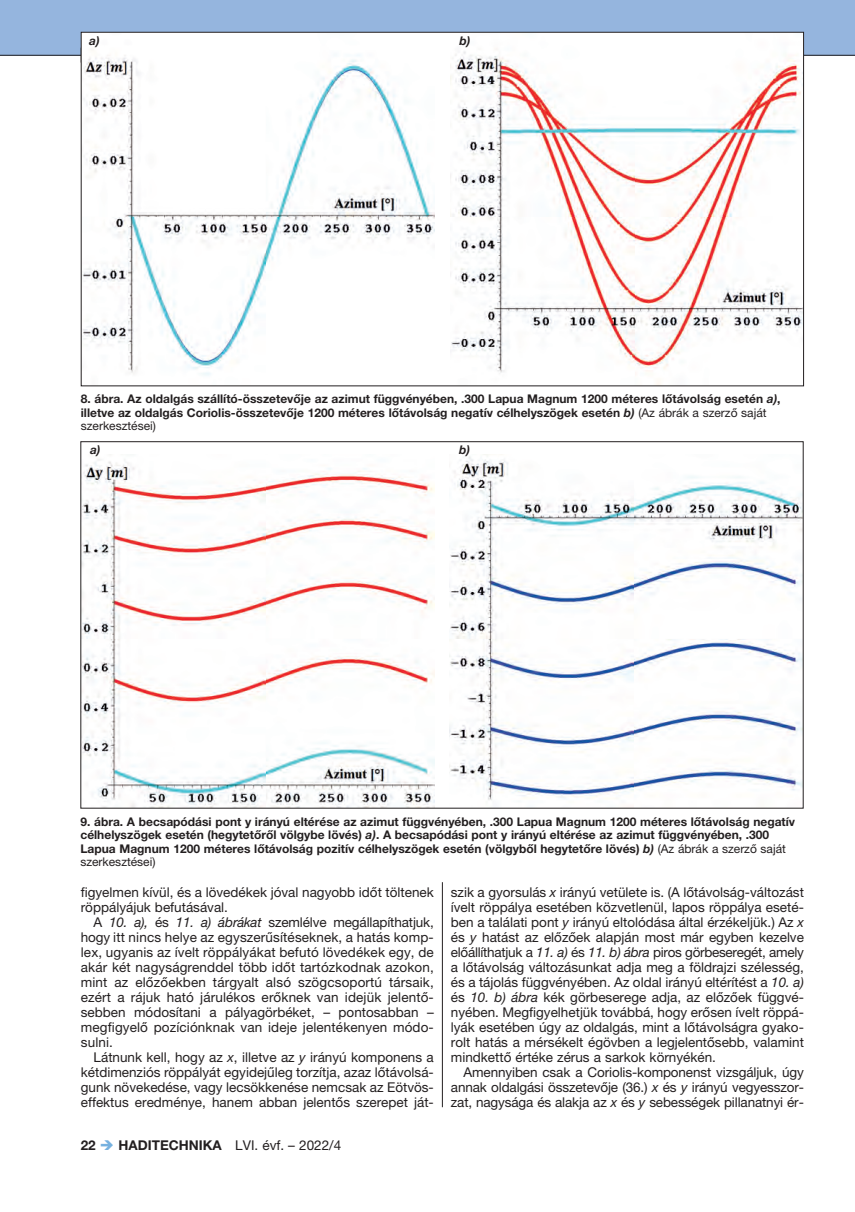
<style>
.page{position:relative;width:855px;height:1212px;background:#fff}
.page>*{position:absolute;margin:0;border:0;box-sizing:border-box;transform-origin:0 0}
.t1{font:13.5px/15px "Helvetica Neue LT Pro";color:#231f20;text-align:justify}
.t2{font:700 12px/13.5px "Helvetica Neue LT Pro";color:#231f20}
.t3{font:italic 700 12px "Helvetica Neue LT Pro";color:#231f20}
.s1{font-style:italic}
.s2{font-weight:400}
.s3{font-weight:700}
.s4{color:#76b1df}
</style>
<div class="page">
<div style="left:0;top:0;width:855px;height:55px;background:#95b5de"></div>
<hr style="left:0;top:55px;width:855px;height:1px;background:#231f20">
<div style="left:81px;top:32px;width:722px;height:354px;background:#fff"></div>
<img style="left:83px;top:49px;width:351px;height:327px">
<img style="left:450px;top:48px;width:352px;height:336px">
<img style="left:82px;top:459px;width:352px;height:347px">
<img style="left:450px;top:455px;width:351px;height:345px">
<hr style="left:442px;top:882px;width:1px;height:225px;background:#231f20">
<p class="t3" style="left:89px;top:33px;width:12px">a)</p>
<p class="t3" style="left:459px;top:33px;width:12px">b)</p>
<p class="t2" style="left:81px;top:392px;width:701px">8. ábra. Az oldalgás szállító-összetevője az azimut függvényében, .300 Lapua Magnum 1200 méteres lőtávolság esetén <span class="s1">a)</span>, illetve az oldalgás Coriolis-összetevője 1200 méteres lőtávolság negatív célhelyszögek esetén <span class="s1">b)</span> <span class="s2">(Az ábrák a szerző saját szerkesztései)</span></p>
<p class="t3" style="left:90px;top:442px;width:12px">a)</p>
<p class="t3" style="left:459px;top:442px;width:12px">b)</p>
<p class="t2" style="left:80px;top:814px;width:716px">9. ábra. A becsapódási pont y irányú eltérése az azimut függvényében, .300 Lapua Magnum 1200 méteres lőtávolság negatív célhelyszögek esetén (hegytetőről völgybe lövés) <span class="s1">a)</span>. A becsapódási pont y irányú eltérése az azimut függvényében, .300<br>Lapua Magnum 1200 méteres lőtávolság pozitív célhelyszögek esetén (völgyből hegytetőre lövés) <span class="s1">b)</span> <span class="s2">(Az ábrák a szerző saját szerkesztései)</span></p>
<p class="t1" style="left:81px;top:885px;width:354px">figyelmen kívül, és a lövedékek jóval nagyobb időt töltenek röppályájuk befutásával.</p>
<p class="t1" style="left:81px;top:915px;width:354px;text-indent:13px">A <span class="s1">10. a),</span> és <span class="s1">11. a) ábrákat</span> szemlélve megállapíthatjuk, hogy itt nincs helye az egyszerűsítéseknek, a hatás komp&shy;lex, ugyanis az ívelt röppályákat befutó lövedékek egy, de akár két nagyságrenddel több időt tartózkodnak azokon, mint az előzőekben tárgyalt alsó szögcsoportú társaik, ezért a rájuk ható járulékos erőknek van idejük jelentő&shy;sebben módosítani a pályagörbéket, – pontosabban – megfigyelő pozíciónknak van ideje jelentékenyen módo&shy;sulni.</p>
<p class="t1" style="left:81px;top:1050px;width:354px;text-indent:13px">Látnunk kell, hogy az <span class="s1">x</span>, illetve az <span class="s1">y</span> irányú komponens a kétdimenziós röppályát egyidejűleg torzítja, azaz lőtávolsá&shy;gunk növekedése, vagy lecsökkenése nemcsak az Eötvös&shy;effektus eredménye, hanem abban jelentős szerepet ját-</p>
<p class="t1" style="left:81px;top:1137px;width:262px"><span class="s3">22</span> <span class="s4">➔</span> <span class="s3">HADITECHNIKA</span> LVI. évf. – 2022/4</p>
<p class="t1" style="left:451px;top:885px;width:354px">szik a gyorsulás <span class="s1">x</span> irányú vetülete is. (A lőtávolság-változást ívelt röppálya esetében közvetlenül, lapos röppálya eseté&shy;ben a találati pont <span class="s1">y</span> irányú eltolódása által érzékeljük.) Az <span class="s1">x </span>és <span class="s1">y</span> hatást az előzőek alapján most már egyben kezelve előállíthatjuk a <span class="s1">11. a)</span> és <span class="s1">11. b) ábra</span> piros görbeseregét, amely a lőtávolság változásunkat adja meg a földrajzi szélesség, és a tájolás függvényében. Az oldal irányú eltérítést a <span class="s1">10. a) </span>és <span class="s1">10. b) ábra</span> kék görbeserege adja, az előzőek függvé&shy;nyében. Megfigyelhetjük továbbá, hogy erősen ívelt röppá&shy;lyák esetében úgy az oldalgás, mint a lőtávolságra gyako&shy;rolt hatás a mérsékelt égövben a legjelentősebb, valamint mindkettő értéke zérus a sarkok környékén.</p>
<p class="t1" style="left:451px;top:1065px;width:354px;text-indent:13px">Amennyiben csak a Coriolis-komponenst vizsgáljuk, úgy annak oldalgási összetevője (36.) <span class="s1">x</span> és <span class="s1">y</span> irányú vegyesszor&shy;zat, nagysága és alakja az <span class="s1">x</span> és <span class="s1">y</span> sebességek pillanatnyi ér-</p>
</div>
